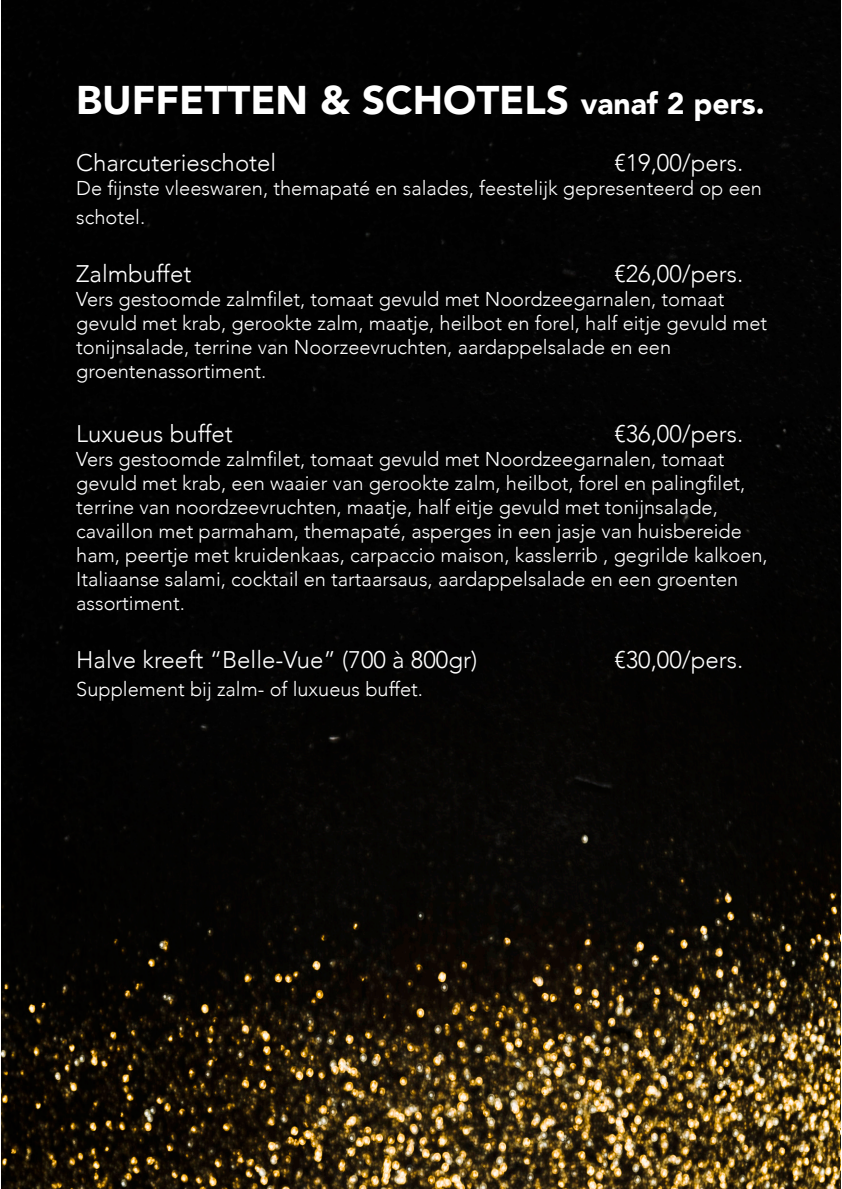
<style>
.page{position:relative;width:842px;height:1189px;background:#fff}
.page>*{position:absolute;margin:0;border:0;box-sizing:border-box;transform-origin:0 0}
.t1{font:900 40px "Avenir";color:#fff}
.t2{font:300 24px "Avenir";color:#fff}
.t3{font:300 20px/24px "Avenir";color:#fff}
.s1{font-size:30px}
</style>
<div class="page">
<img style="left:1px;top:0;width:840px;height:1189px">
<p class="t1" style="left:76px;top:65px;width:690px">BUFFETTEN &amp; SCHOTELS <span class="s1">vanaf 2 pers.</span></p>
<p class="t2" style="left:76px;top:149px;width:202px">Charcuterieschotel</p>
<p class="t2" style="left:614px;top:149px;width:130px">€19,00/pers.</p>
<p class="t3" style="left:76px;top:174px;width:687px;line-height:28.8px">De fijnste vleeswaren, themapaté en salades, feestelijk gepresenteerd op een schotel.</p>
<p class="t2" style="left:76px;top:259px;width:117px">Zalmbuffet</p>
<p class="t2" style="left:614px;top:259px;width:130px">€26,00/pers.</p>
<p class="t3" style="left:76px;top:287px;width:692px">Vers gestoomde zalmfilet, tomaat gevuld met Noordzeegarnalen, tomaat gevuld met krab, gerookte zalm, maatje, heilbot en forel, half eitje gevuld met tonijnsalade, terrine van Noorzeevruchten, aardappelsalade en een groentenassortiment.</p>
<p class="t2" style="left:76px;top:419px;width:158px">Luxueus buffet</p>
<p class="t2" style="left:614px;top:419px;width:130px">€36,00/pers.</p>
<p class="t3" style="left:76px;top:447px;width:693px">Vers gestoomde zalmfilet, tomaat gevuld met Noordzeegarnalen, tomaat gevuld met krab, een waaier van gerookte zalm, heilbot, forel en palingfilet, terrine van noordzeevruchten, maatje, half eitje gevuld met tonijnsalade, cavaillon met parmaham, themapaté, asperges in een jasje van huisbereide ham, peertje met kruidenkaas, carpaccio maison, kasslerrib , gegrilde kalkoen, Italiaanse salami, cocktail en tartaarsaus, aardappelsalade en een groenten assortiment.</p>
<p class="t2" style="left:76px;top:645px;width:402px">Halve kreeft “Belle-Vue” (700 à 800gr)</p>
<p class="t2" style="left:614px;top:645px;width:130px">€30,00/pers.</p>
<p class="t3" style="left:76px;top:677px;width:348px">Supplement bij zalm- of luxueus buffet.</p>
</div>
